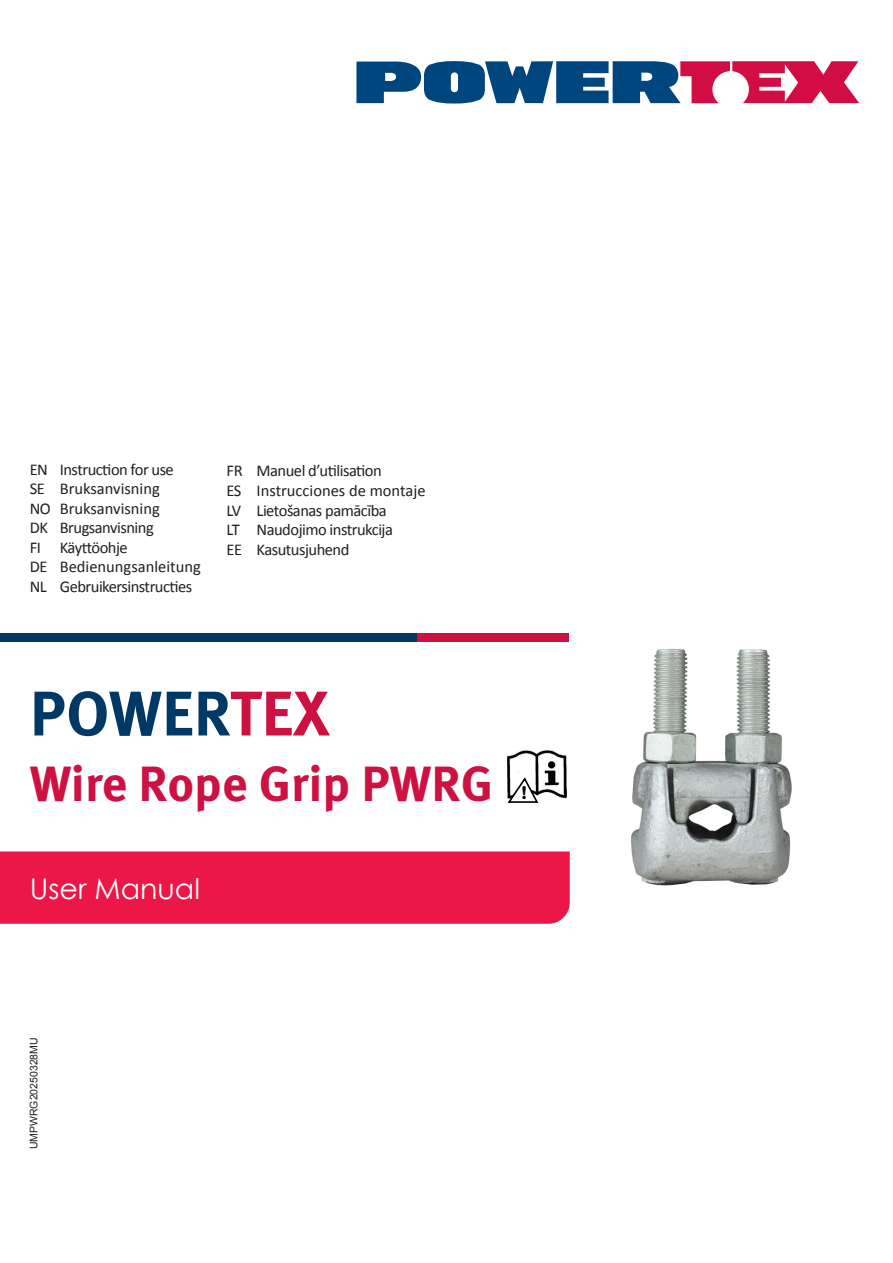
<style>
.page{position:relative;width:893px;height:1263px;background:#fff}
.page>*{position:absolute;margin:0;border:0;box-sizing:border-box;transform-origin:0 0}
.t1{font:700 63px "Meta Pro";color:#003965}
.t2{font:700 49.5px "Meta Pro";color:#cd1141}
.t3{font:28.5px "Century Gothic";color:#fff}
.t4{font:700 18.9px "Bookman Old Style";color:#000}
.t5{font:16.5px "Calibri";letter-spacing:-.03em;color:#231f20}
.t6{font:16.5px/19.5px "Calibri";color:#231f20}
.t7{font:16.5px/19.8px "Calibri";letter-spacing:-.01em;color:#231f20}
.t8{font:10.5px "Arial";color:#231f20}
.s1{color:#cd1141}
</style>
<div class="page">
<img style="left:630px;top:648px;width:162px;height:238px">
<img style="left:508px;top:751px;width:58px;height:48px">
<svg style="left:508px;top:776px;width:32px;height:27px"></svg>
<div style="left:0;top:851px;width:570px;height:73px;background:#ed1747"></div>
<div style="left:0;top:633px;width:449px;height:8px;background:#003965"></div>
<div style="left:417px;top:633px;width:152px;height:8px;background:#cd1141"></div>
<svg style="left:356px;top:61px;width:503px;height:43px"></svg>
<p class="t5" style="left:30px;top:459px;width:146px">EN Instruction for use</p>
<p class="t6" style="left:30px;top:479px;width:132px">SE Bruksanvisning</p>
<p class="t6" style="left:30px;top:498px;width:132px">NO Bruksanvisning</p>
<p class="t5" style="left:30px;top:517px;width:126px">DK Brugsanvisning</p>
<p class="t6" style="left:30px;top:537px;width:173px">FI Käyttöohje<br>DE Bedienungsanleitung</p>
<p class="t5" style="left:30px;top:576px;width:164px">NL Gebruikersinstructies</p>
<p class="t5" style="left:227px;top:460px;width:157px">FR Manuel d’utilisation</p>
<p class="t7" style="left:227px;top:480px;width:200px">ES Instrucciones de montaje<br>LV Lietošanas pamācība</p>
<p class="t5" style="left:227px;top:519px;width:168px">LT Naudojimo instrukcija</p>
<p class="t5" style="left:227px;top:539px;width:124px">EE Kasutusjuhend</p>
<p class="t1" style="left:30px;top:664px;width:301px">POWER<span class="s1">TEX</span></p>
<p class="t2" style="left:30px;top:745px;width:465px">Wire Rope Grip PWRG</p>
<p class="t3" style="left:30px;top:869px;width:172px">User Manual</p>
<p class="t4" style="left:521px;top:779px;width:8px">!</p>
<p class="t8" style="left:27px;top:1149px;width:114px;rotate:-90deg">UMPWRG20250328MU</p>
</div>
